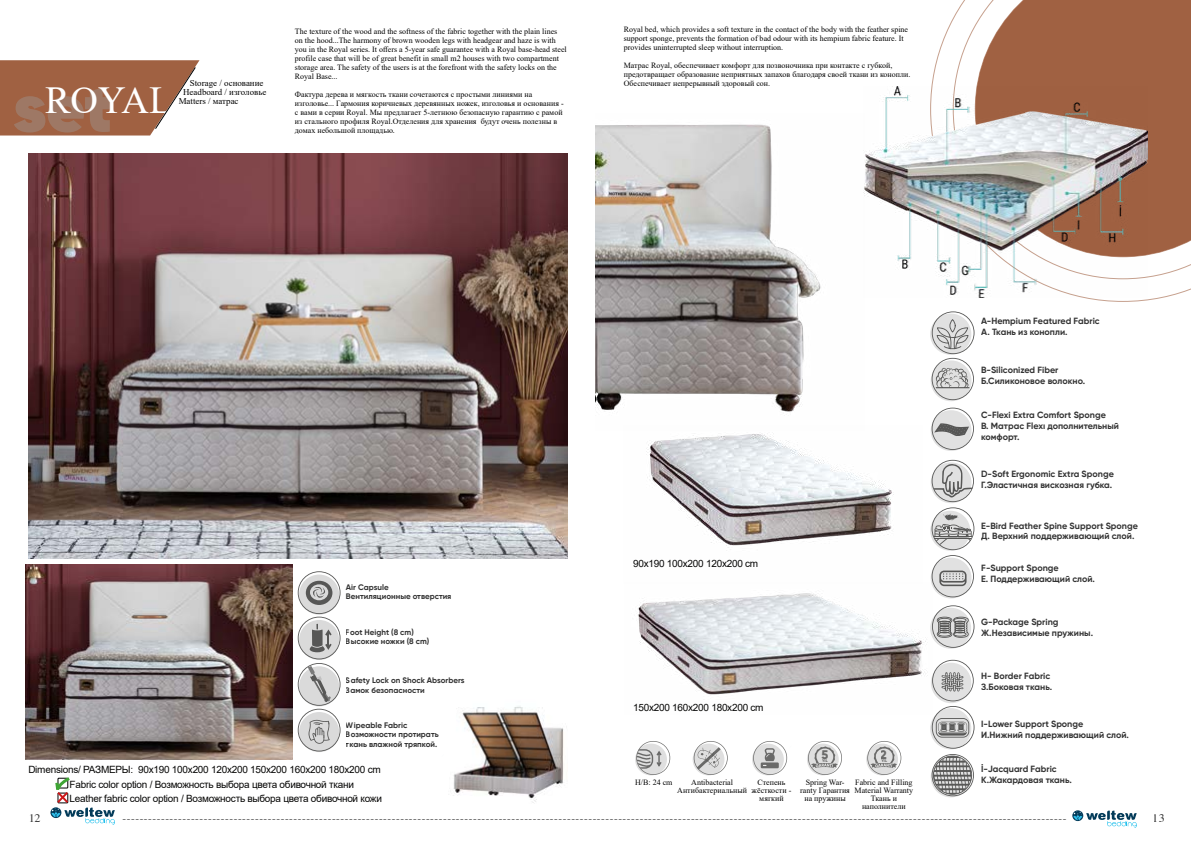
<style>
.page{position:relative;width:1191px;height:842px;background:#fff}
.page>*{position:absolute;margin:0;border:0;box-sizing:border-box;transform-origin:0 0}
.t1{font:38.2px "Times New Roman";color:#fff}
.t2{font:800 12.5px "Gilroy";color:#575756}
.t3{font:12px "Minion Pro";color:#000}
.t4{font:12px "Times";color:#000}
.t5{font:10px/14.2px "Arial";letter-spacing:-.025em;color:#060605}
.t6{font:700 9px/10.8px "Gilroy";color:#000}
.t7{font:8.9px/8.9px "Times New Roman";color:#000}
.t8{font:8px/9px "Times New Roman";color:#000;text-align:center}
.t9{font:700 8px/9.6px "Gilroy";color:#000}
.t10{font:800 4.1px "Gilroy";color:#575756}
.s1{font-family:"Gilroy";font-weight:800;font-size:68.8px;color:#9d9d9c}
</style>
<div class="page">
<img style="left:453px;top:706px;width:111px;height:97px">
<img style="left:25px;top:564px;width:267px;height:196px">
<svg style="left:0;top:60px;width:200px;height:76px;background:#ab755a"></svg>
<img style="left:28px;top:153px;width:539px;height:406px">
<img style="left:646px;top:433px;width:248px;height:115px">
<svg style="left:931px;top:20px;width:260px;height:282px"></svg>
<svg style="left:952px;top:0;width:239px;height:279px"></svg>
<svg style="left:975px;top:0;width:216px;height:257px;background:#a76e51"></svg>
<img style="left:865px;top:86px;width:282px;height:211px">
<img style="left:595px;top:124px;width:270px;height:288px">
<img style="left:638px;top:593px;width:289px;height:102px">
<div style="left:635px;top:744px;width:32px;height:31px;background:#e7e7e7;border-radius:50%"></div>
<svg style="left:636px;top:741px;width:34px;height:34px"></svg>
<div style="left:692px;top:744px;width:32px;height:31px;background:#f7f7f7;border-radius:50%"></div>
<svg style="left:693px;top:741px;width:34px;height:34px"></svg>
<div style="left:752px;top:744px;width:32px;height:31px;background:#e4e4e4;border-radius:50%"></div>
<svg style="left:753px;top:741px;width:35px;height:34px"></svg>
<div style="left:866px;top:744px;width:32px;height:31px;background:#eaeaea;border-radius:50%"></div>
<svg style="left:867px;top:741px;width:34px;height:34px"></svg>
<div style="left:807px;top:744px;width:31px;height:31px;background:#e1e1e1;border-radius:50%"></div>
<svg style="left:808px;top:741px;width:34px;height:34px"></svg>
<svg style="left:298px;top:571px;width:42px;height:180px"></svg>
<svg style="left:930px;top:605px;width:44px;height:44px"></svg>
<svg style="left:931px;top:408px;width:43px;height:42px"></svg>
<div style="left:930px;top:462px;width:41px;height:41px;background:#f9f9f9;border-radius:50%"></div>
<div style="left:930px;top:511px;width:40px;height:40px;background:#e9e9e9;border-radius:50%"></div>
<div style="left:930px;top:708px;width:41px;height:41px;background:#e1e1e1;border-radius:50%"></div>
<svg style="left:931px;top:460px;width:43px;height:137px"></svg>
<svg style="left:931px;top:660px;width:43px;height:136px"></svg>
<div style="left:930px;top:314px;width:41px;height:41px;background:#e1e1e1;border-radius:50%"></div>
<svg style="left:931px;top:311px;width:43px;height:89px"></svg>
<svg style="left:51px;top:777px;width:64px;height:48px"></svg>
<svg style="left:1073px;top:811px;width:63px;height:17px"></svg>
<p class="t8" style="left:624px;top:25px;width:286px;text-align:left">Royal bed, which provides a soft texture in the contact of the body with the feather spine support sponge, prevents the formation of bad odour with its hempium fabric feature. It provides uninterrupted sleep without interruption.</p>
<p class="t8" style="left:624px;top:61px;width:288px;text-align:left">Матрас Royal, обеспечивает комфорт для позвоночника при контакте с губкой, предотвращает образование неприятных запахов благодаря своей ткани из конопли.</p>
<p class="t8" style="left:295px;top:26px;width:273px;text-align:left">The texture of the wood and the softness of the fabric together with the plain lines on the hood...The harmony of brown wooden legs with headgear and haze is with you in the Royal series. It offers a 5-year safe guarantee with a Royal base-head steel profile case that will be of great benefit in small m2 houses with two compartment storage area. The safety of the users is at the forefront with the safety locks on the Royal Base...</p>
<p class="t8" style="left:295px;top:89px;width:270px;text-align:left">Фактура дерева и мягкость ткани сочетаются с простыми линиями на изголовье... Гармония коричневых деревянных ножек, изголовья и основания - с вами в серии Royal. Мы предлагает 5-летнюю безопасную гарантию с рамой из стального профиля Royal.Отделения для хранения будут очень полезны в домах небольшой площадью.</p>
<p class="t7" style="left:190px;top:78px;width:75px">Storage / основание</p>
<p class="t8" style="left:624px;top:79px;width:148px">Обеспечивает непрерывный здоровый сон.</p>
<p class="t7" style="left:179px;top:87px;width:89px;text-indent:4px">Headboard / изголовье<br>Matters / матрас</p>
<h1 class="t1" style="left:13px;top:73px;width:161px"><span class="s1">set</span>ROYAL</h1>
<p class="t9" style="left:346px;top:582px;width:107px">Air Capsule<br>Вентиляционные отверстия</p>
<p class="t9" style="left:346px;top:627px;width:85px">Foot Height (8 cm)<br>Высокие ножки (8 cm)</p>
<p class="t9" style="left:346px;top:676px;width:120px">Safety Lock on Shock Absorbers<br>Замок безопасности</p>
<p class="t9" style="left:346px;top:720px;width:94px">Wipeable Fabric<br>Возможности протирать ткань влажной тряпкой.</p>
<p class="t5" style="left:70px;top:763px;width:314px;text-indent:-41px">Dimensions/ РАЗМЕРЫ: 90x190 100x200 120x200 150x200 160x200 180x200 cm<br>Fabric color option / Возможность выбора цвета обивочной ткани<br>Leather fabric color option / Возможность выбора цвета обивочной кожи</p>
<p class="t5" style="left:633px;top:556px;width:127px">90x190 100x200 120x200 cm</p>
<p class="t5" style="left:633px;top:700px;width:132px">150x200 160x200 180x200 cm</p>
<h2 class="t2" style="left:821px;top:746px;width:8px">5</h2>
<p class="t10" style="left:822px;top:758px;width:7px">YIL</p>
<h2 class="t2" style="left:881px;top:746px;width:8px">2</h2>
<p class="t10" style="left:881px;top:758px;width:7px">YIL</p>
<p class="t8" style="left:635px;top:778px;width:39px">H/В: 24 cm</p>
<p class="t8" style="left:677px;top:778px;width:71px;line-height:8px">Antibacterial<br>Антибактериальный</p>
<p class="t8" style="left:751px;top:778px;width:41px;line-height:8px">Степень жёсткости - мягкий</p>
<p class="t8" style="left:800px;top:778px;width:51px;line-height:8px">Spring War&shy;ranty Гарантия на пружины</p>
<p class="t8" style="left:854px;top:778px;width:60px;line-height:8px">Fabric and Filling<br>Material Warranty<br>Ткань и наполнители</p>
<p class="t6" style="left:981px;top:315px;width:120px">A-Hempium Featured Fabric<br>А. Ткань из конопли.</p>
<p class="t6" style="left:981px;top:364px;width:105px">B-Siliconized Fiber<br>Б.Силиконовое волокно.</p>
<p class="t6" style="left:981px;top:409px;width:139px">C-Flexi Extra Comfort Sponge<br>В. Матрас Flexı дополнительный комфорт.</p>
<p class="t6" style="left:981px;top:469px;width:134px">D-Soft Ergonomic Extra Sponge<br>Г.Эластичная вискозная губка.</p>
<p class="t6" style="left:981px;top:520px;width:158px">E-Bird Feather Spine Support Sponge<br>Д. Верхний поддерживающий слой.</p>
<p class="t6" style="left:981px;top:563px;width:115px">F-Support Sponge<br>Е. Поддерживающий слой.</p>
<p class="t6" style="left:981px;top:616px;width:113px">G-Package Spring<br>Ж.Независимые пружины.</p>
<p class="t6" style="left:981px;top:670px;width:72px">H- Border Fabric<br>З.Боковая ткань.</p>
<p class="t6" style="left:981px;top:718px;width:149px">I-Lower Support Sponge<br>И.Нижний поддерживающий слой.</p>
<p class="t6" style="left:981px;top:764px;width:92px">İ-Jacquard Fabric<br>К.Жакардовая ткань.</p>
<h3 class="t4" style="left:28px;top:811px;width:13px">12</h3>
<p class="t3" style="left:122px;top:810px;width:946px">-----------------------------------------------------------------------------------------------------------------------------------------------------------------------------------------------------------------------------</p>
<h3 class="t4" style="left:1152px;top:811px;width:13px">13</h3>
</div>
